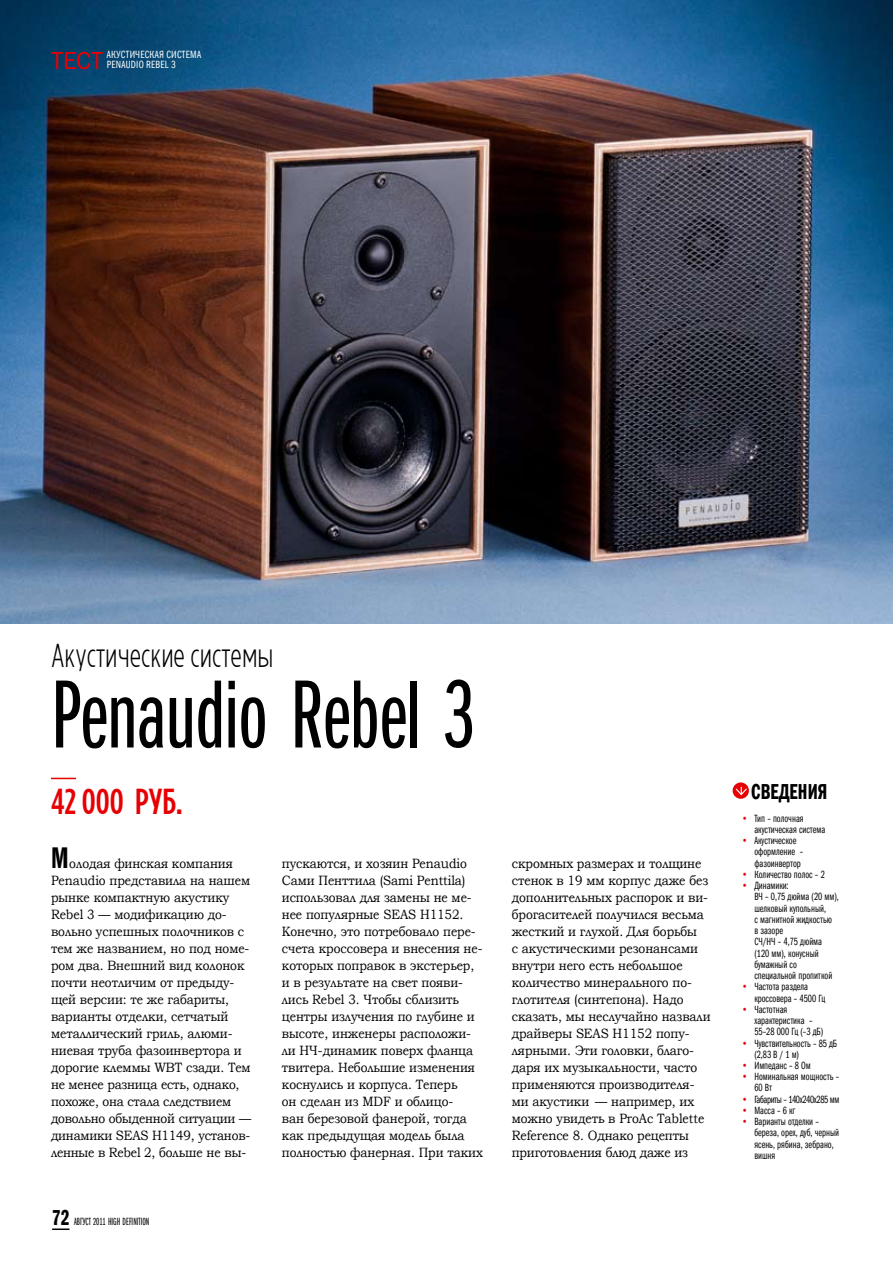
<style>
.page{position:relative;width:893px;height:1263px;background:#fff}
.page>*{position:absolute;margin:0;border:0;box-sizing:border-box;transform-origin:0 0}
.t1{font:97.5px "Franklin Gothic Book X Cmp C";color:#000}
.t2{font:500 condensed 36px "GL Gotham";color:#e60004}
.t3{font:300 condensed 33px "GL Gotham";color:#000}
.t4{font:30px "Franklin Gothic Demi Cmp C";color:#000;scale:.9 1}
.t5{font:24.75px "Franklin Gothic Book C";color:#e60004}
.t6{font:21.75px "Franklin Gothic Demi Cmp C";letter-spacing:.005em;color:#000;scale:.9 1}
.t7{font:13.5px/17px "Bookman Old Style";letter-spacing:-.005em;color:#000;scale:.9 1}
.t8{font:10.5px/11.2px "Franklin Gothic Book Cmp C";color:#000;scale:.9 1}
.t9{font:10.5px/9.8px "Franklin Gothic Book Cmp C";letter-spacing:.03em;color:#fff}
.t10{font:10.5px "Franklin Gothic Book X Cmp C";letter-spacing:.005em;color:#000;scale:.9 1}
.t11{font:10.5px "Franklin Gothic Book Cmp C";letter-spacing:-.035em;color:#000;scale:.9 1}
.s1{font-family:"Franklin Gothic Demi Cmp C";font-size:21.75px}
.s2{color:#e60004}
</style>
<div class="page">
<svg style="left:52px;top:1228px;width:17px;height:2px"></svg>
<img style="left:0;top:0;width:893px;height:624px">
<svg style="left:51px;top:778px;width:25px;height:1px"></svg>
<svg style="left:733px;top:782px;width:16px;height:17px"></svg>
<svg style="left:734px;top:787px;width:14px;height:9px"></svg>
<h3 class="t5" style="left:51px;top:46px;width:54px">тест</h3>
<p class="t9" style="left:107px;top:50px;width:96px">АКУСТИЧЕСКАЯ СИСТЕМА<br>PENAUDIO REBEL 3</p>
<h3 class="t3" style="left:51px;top:638px;width:224px">Акустические системы</h3>
<h1 class="t1" style="left:51px;top:664px;width:426px">Penaudio Rebel 3</h1>
<h2 class="t2" style="left:51px;top:782px;width:134px">42 000 РУБ.</h2>
<h3 class="t4" style="left:51px;top:840px;width:21px">М</h3>
<p class="t7" style="left:51px;top:854px;width:224px;text-indent:18px">олодая финская компания<br>Penaudio представила на нашем рынке компактную акустику<br>Rebel 3 — модификацию до&shy;вольно успешных полочников с тем же названием, но под номе&shy;ром два. Внешний вид колонок почти неотличим от предыду&shy;щей версии: те же габариты, варианты отделки, сетчатый металлический гриль, алюми&shy;ниевая труба фазоинвертора и дорогие клеммы WBT сзади. Тем не менее разница есть, однако, похоже, она стала следствием довольно обыденной ситуации — динамики SEAS H1149, установ&shy;ленные в Rebel 2, больше не вы-</p>
<p class="t7" style="left:282px;top:854px;width:225px">пускаются, и хозяин Penaudio<br>Сами Пенттила (Sami Penttila) использовал для замены не ме&shy;нее популярные SEAS H1152.<br>Конечно, это потребовало пере&shy;счета кроссовера и внесения не&shy;которых поправок в экстерьер, и в результате на свет появи&shy;лись Rebel 3. Чтобы сблизить центры излучения по глубине и высоте, инженеры расположи&shy;ли НЧ-динамик поверх фланца твитера. Небольшие изменения коснулись и корпуса. Теперь<br>он сделан из MDF и облицо-<br>ван березовой фанерой, тогда как предыдущая модель была полностью фанерная. При таких</p>
<p class="t7" style="left:512px;top:854px;width:222px">скромных размерах и толщине стенок в 19 мм корпус даже без дополнительных распорок и ви&shy;брогасителей получился весьма жесткий и глухой. Для борьбы<br>с акустическими резонансами внутри него есть небольшое количество минерального по&shy;глотителя (синтепона). Надо сказать, мы неслучайно назвали драйверы SEAS H1152 попу&shy;лярными. Эти головки, благо&shy;даря их музыкальности, часто применяются производителя&shy;ми акустики — например, их можно увидеть в ProAc Tablette<br>Reference 8. Однако рецепты приготовления блюд даже из</p>
<p class="t10" style="left:52px;top:1216px;width:110px"><span class="s1">72</span> август 2011 High Definition</p>
<h3 class="t6" style="left:751px;top:779px;width:86px">сведения</h3>
<p class="t8" style="left:754px;top:812px;width:80px;text-indent:-13px"><span class="s2">•</span> ТИП – ПОЛОЧНАЯ<br>АКУСТИЧЕСКАЯ СИСТЕМА</p>
<p class="t8" style="left:754px;top:835px;width:56px;text-indent:-13px"><span class="s2">•</span> АКУСТИЧЕСКОЕ<br>ОФОРМЛЕНИЕ –<br>ФАЗОИНВЕРТОР</p>
<p class="t8" style="left:742px;top:868px;width:94px"><span class="s2">•</span> КОЛИЧЕСТВО ПОЛОС – 2</p>
<p class="t8" style="left:742px;top:880px;width:54px"><span class="s2">•</span> ДИНАМИКИ:</p>
<p class="t8" style="left:754px;top:891px;width:95px">ВЧ – 0,75 ДЮЙМА (20 ММ),</p>
<p class="t8" style="left:754px;top:902px;width:81px">ШЕЛКОВЫЙ КУПОЛЬНЫЙ,</p>
<p class="t8" style="left:754px;top:913px;width:88px">С МАГНИТНОЙ ЖИДКОСТЬЮ</p>
<p class="t8" style="left:754px;top:925px;width:33px">В ЗАЗОРЕ</p>
<p class="t8" style="left:742px;top:936px;width:9px">СЧ</p>
<p class="t8" style="left:754px;top:936px;width:88px;text-indent:8px">/НЧ – 4,75 ДЮЙМА (120 ММ), КОНУСНЫЙ<br>БУМАЖНЫЙ СО<br>СПЕЦИАЛЬНОЙ ПРОПИТКОЙ</p>
<p class="t8" style="left:754px;top:981px;width:80px;text-indent:-13px"><span class="s2">•</span> Ч АСТОТА РАЗДЕЛА<br>КРОССОВЕРА – 4500 ГЦ</p>
<p class="t8" style="left:754px;top:1003px;width:78px;text-indent:-13px"><span class="s2">•</span> Ч АСТОТНАЯ<br>ХАРАКТЕРИСТИКА –<br>55–28 000 ГЦ (–3 ДБ)</p>
<p class="t8" style="left:754px;top:1037px;width:93px;text-indent:-13px"><span class="s2">•</span> ЧУВСТВИТЕЛЬНОСТЬ – 85 ДБ (2,83 В / 1 М)</p>
<p class="t8" style="left:742px;top:1060px;width:78px"><span class="s2">•</span> ИМПЕДАНС – 8 ОМ</p>
<p class="t8" style="left:754px;top:1071px;width:96px;text-indent:-13px"><span class="s2">•</span> НОМИНАЛЬНАЯ МОЩНОСТЬ –<br>60 ВТ</p>
<p class="t11" style="left:742px;top:1093px;width:110px"><span class="s2">•</span> ГАБАРИТЫ – 140Х240Х285 ММ</p>
<p class="t8" style="left:742px;top:1105px;width:61px"><span class="s2">•</span> М АССА – 6 КГ</p>
<p class="t8" style="left:754px;top:1116px;width:96px;text-indent:-13px"><span class="s2">•</span> ВАРИАНТЫ ОТДЕЛКИ –<br>БЕРЕЗА, ОРЕХ, ДУБ, ЧЕРНЫЙ<br>ЯСЕНЬ, РЯБИНА, ЗЕБРАНО,<br>ВИШНЯ</p>
</div>
